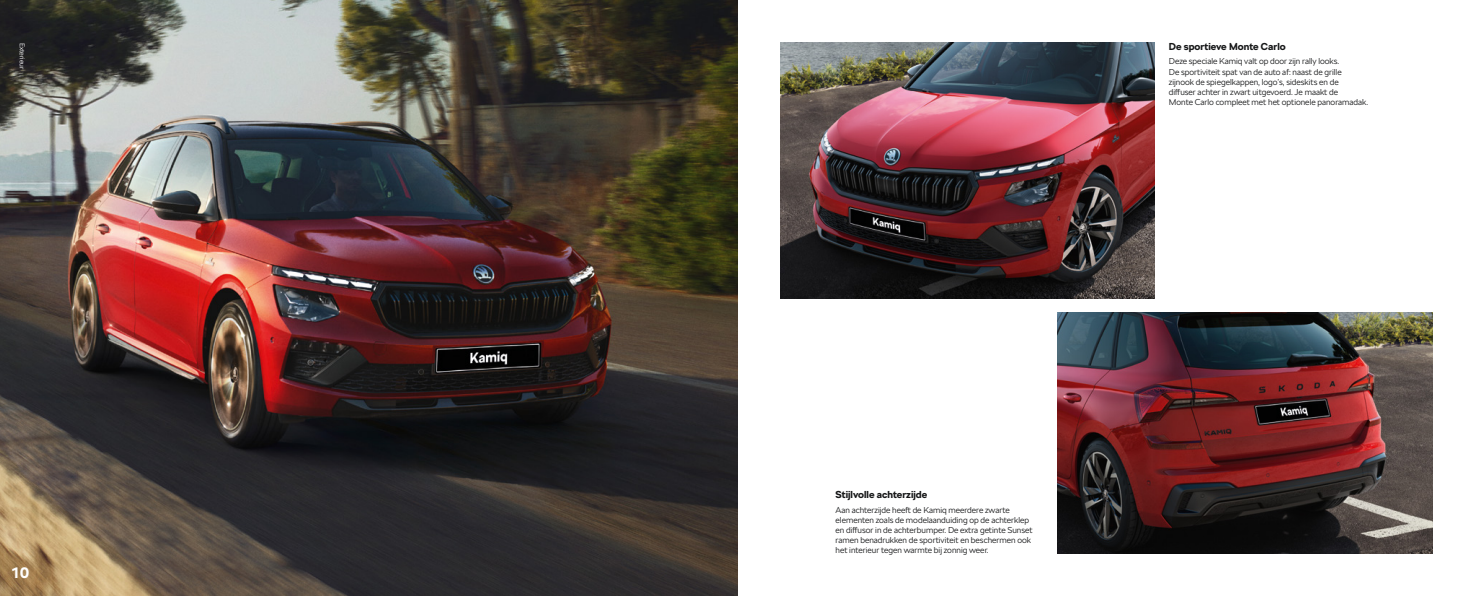
<style>
.page{position:relative;width:1475px;height:596px;background:#fff}
.page>*{position:absolute;margin:0;border:0;box-sizing:border-box;transform-origin:0 0}
.t1{font:700 15px "SKODA Next";color:#fff}
.t2{font:700 10px "SKODA Next";color:#161718}
.t3{font:300 8.5px/10.2px "SKODA Next";color:#161718}
.t4{font:300 7px "SKODA Next";color:#fff}
</style>
<div class="page">
<img style="left:780px;top:43px;width:374px;height:255px">
<img style="left:1057px;top:312px;width:374px;height:241px">
<img style="left:0;top:0;width:737px;height:595px">
<p class="t4" style="left:27px;top:43px;width:28px;rotate:90deg">Exterieur</p>
<h1 class="t1" style="left:11px;top:562px;width:19px">10</h1>
<p class="t2" style="left:1168px;top:40px;width:118px">De sportieve Monte Carlo</p>
<p class="t3" style="left:1168px;top:56px;width:201px">Deze speciale Kamiq valt op door zijn rally looks.<br>De sportiviteit spat van de auto af: naast de grille zijnook de spiegelkappen, logo’s, sideskits en de<br>diffuser achter in zwart uitgevoerd. Je maakt de<br>Monte Carlo compleet met het optionele panoramadak.</p>
<p class="t2" style="left:835px;top:488px;width:93px">Stijlvolle achterzijde</p>
<p class="t3" style="left:835px;top:504px;width:198px">Aan achterzijde heeft de Kamiq meerdere zwarte elementen zoals de modelaanduiding op de achterklep en diffusor in de achterbumper. De extra getinte Sunset ramen benadrukken de sportiviteit en beschermen ook het interieur tegen warmte bij zonnig weer.</p>
</div>
